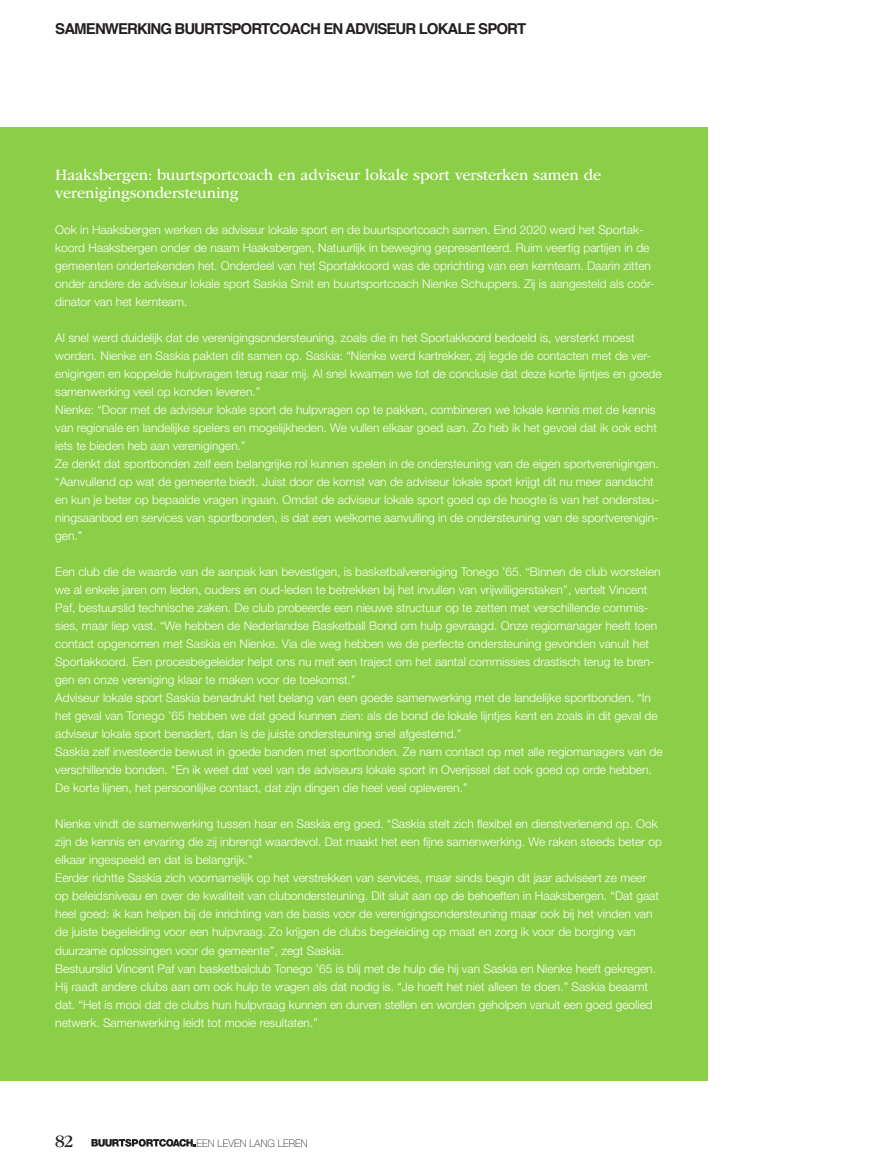
<style>
.page{position:relative;width:893px;height:1170px;background:#fff}
.page>*{position:absolute;margin:0;border:0;box-sizing:border-box;transform-origin:0 0}
.t1{font:18px "ITC Garamond Std";color:#231f20}
.kop_kader{font:16.5px/18px "ITC Garamond Std";letter-spacing:-.005em;color:#fff}
.t2{font:700 15px "Helvetica";letter-spacing:-.06em;color:#231f20}
.body_kader{font:300 12px/18px "Helvetica Neue LT Std";color:#fff}
.t3{font:100 10.35px "Helvetica Neue LT Std";letter-spacing:.005em;color:#231f20}
</style>
<div class="page">
<div style="left:0;top:127px;width:707px;height:953px;background:#8bcf48"></div>
<svg style="left:91px;top:1138px;width:104px;height:8px"></svg>
<p class="t2" style="left:55px;top:16px;width:472px">SAMENWERKING BUURTSPORTCOACH EN ADVISEUR LOKALE SPORT</p>
<p class="kop_kader" style="left:55px;top:166px;width:547px">Haaksbergen: buurtsportcoach en adviseur lokale sport versterken samen de verenigingsondersteuning</p>
<p class="body_kader" style="left:55px;top:220px;width:601px">Ook in Haaksbergen werken de adviseur lokale sport en de buurtsportcoach samen. Eind 2020 werd het Sportak&shy;koord Haaksbergen onder de naam Haaksbergen, Natuurlijk in beweging gepresenteerd. Ruim veertig partijen in de gemeenten ondertekenden het. Onderdeel van het Sportakkoord was de oprichting van een kernteam. Daarin zitten onder andere de adviseur lokale sport Saskia Smit en buurtsportcoach Nienke Schuppers. Zij is aangesteld als coör&shy;dinator van het kernteam.</p>
<p class="body_kader" style="left:55px;top:328px;width:608px">Al snel werd duidelijk dat de verenigingsondersteuning, zoals die in het Sportakkoord bedoeld is, versterkt moest worden. Nienke en Saskia pakten dit samen op. Saskia: “Nienke werd kartrekker, zij legde de contacten met de ver&shy;enigingen en koppelde hulpvragen terug naar mij. Al snel kwamen we tot de conclusie dat deze korte lijntjes en goede samenwerking veel op konden leveren.”</p>
<p class="body_kader" style="left:55px;top:400px;width:603px;text-align:justify">Nienke: “Door met de adviseur lokale sport de hulpvragen op te pakken, combineren we lokale kennis met de kennis van regionale en landelijke spelers en mogelijkheden. We vullen elkaar goed aan. Zo heb ik het gevoel dat ik ook echt iets te bieden heb aan verenigingen.”</p>
<p class="body_kader" style="left:55px;top:454px;width:605px">Ze denkt dat sportbonden zelf een belangrijke rol kunnen spelen in de ondersteuning van de eigen sportverenigingen. “Aanvullend op wat de gemeente biedt. Juist door de komst van de adviseur lokale sport krijgt dit nu meer aandacht en kun je beter op bepaalde vragen ingaan. Omdat de adviseur lokale sport goed op de hoogte is van het ondersteu&shy;ningsaanbod en services van sportbonden, is dat een welkome aanvulling in de ondersteuning van de sportverenigin&shy;gen.”</p>
<p class="body_kader" style="left:55px;top:562px;width:607px">Een club die de waarde van de aanpak kan bevestigen, is basketbalvereniging Tonego ’65. “Binnen de club worstelen we al enkele jaren om leden, ouders en oud-leden te betrekken bij het invullen van vrijwilligerstaken’’, vertelt Vincent Paf, bestuurslid technische zaken. De club probeerde een nieuwe structuur op te zetten met verschillende commis&shy;sies, maar liep vast. “We hebben de Nederlandse Basketball Bond om hulp gevraagd. Onze regiomanager heeft toen contact opgenomen met Saskia en Nienke. Via die weg hebben we de perfecte ondersteuning gevonden vanuit het Sportakkoord. Een procesbegeleider helpt ons nu met een traject om het aantal commissies drastisch terug te bren&shy;gen en onze vereniging klaar te maken voor de toekomst.”</p>
<p class="body_kader" style="left:55px;top:688px;width:604px">Adviseur lokale sport Saskia benadrukt het belang van een goede samenwerking met de landelijke sportbonden. “In het geval van Tonego ’65 hebben we dat goed kunnen zien: als de bond de lokale lijntjes kent en zoals in dit geval de adviseur lokale sport benadert, dan is de juiste ondersteuning snel afgestemd.”</p>
<p class="body_kader" style="left:55px;top:742px;width:609px">Saskia zelf investeerde bewust in goede banden met sportbonden. Ze nam contact op met alle regiomanagers van de verschillende bonden. “En ik weet dat veel van de adviseurs lokale sport in Overijssel dat ook goed op orde hebben.<br>De korte lijnen, het persoonlijke contact, dat zijn dingen die heel veel opleveren.”</p>
<p class="body_kader" style="left:55px;top:814px;width:608px">Nienke vindt de samenwerking tussen haar en Saskia erg goed. “Saskia stelt zich flexibel en dienstverlenend op. Ook zijn de kennis en ervaring die zij inbrengt waardevol. Dat maakt het een fijne samenwerking. We raken steeds beter op elkaar ingespeeld en dat is belangrijk.”</p>
<p class="body_kader" style="left:55px;top:868px;width:605px">Eerder richtte Saskia zich voornamelijk op het verstrekken van services, maar sinds begin dit jaar adviseert ze meer op beleidsniveau en over de kwaliteit van clubondersteuning. Dit sluit aan op de behoeften in Haaksbergen. “Dat gaat heel goed: ik kan helpen bij de inrichting van de basis voor de verenigingsondersteuning maar ook bij het vinden van de juiste begeleiding voor een hulpvraag. Zo krijgen de clubs begeleiding op maat en zorg ik voor de borging van duurzame oplossingen voor de gemeente’’, zegt Saskia.</p>
<p class="body_kader" style="left:55px;top:958px;width:602px">Bestuurslid Vincent Paf van basketbalclub Tonego ’65 is blij met de hulp die hij van Saskia en Nienke heeft gekregen.<br>Hij raadt andere clubs aan om ook hulp te vragen als dat nodig is. “Je hoeft het niet alleen te doen.” Saskia beaamt dat. “Het is mooi dat de clubs hun hulpvraag kunnen en durven stellen en worden geholpen vanuit een goed geolied netwerk. Samenwerking leidt tot mooie resultaten.”</p>
<h1 class="t1" style="left:55px;top:1130px;width:20px">82</h1>
<p class="t3" style="left:196px;top:1136px;width:113px">EEN LEVEN LANG LEREN</p>
</div>
